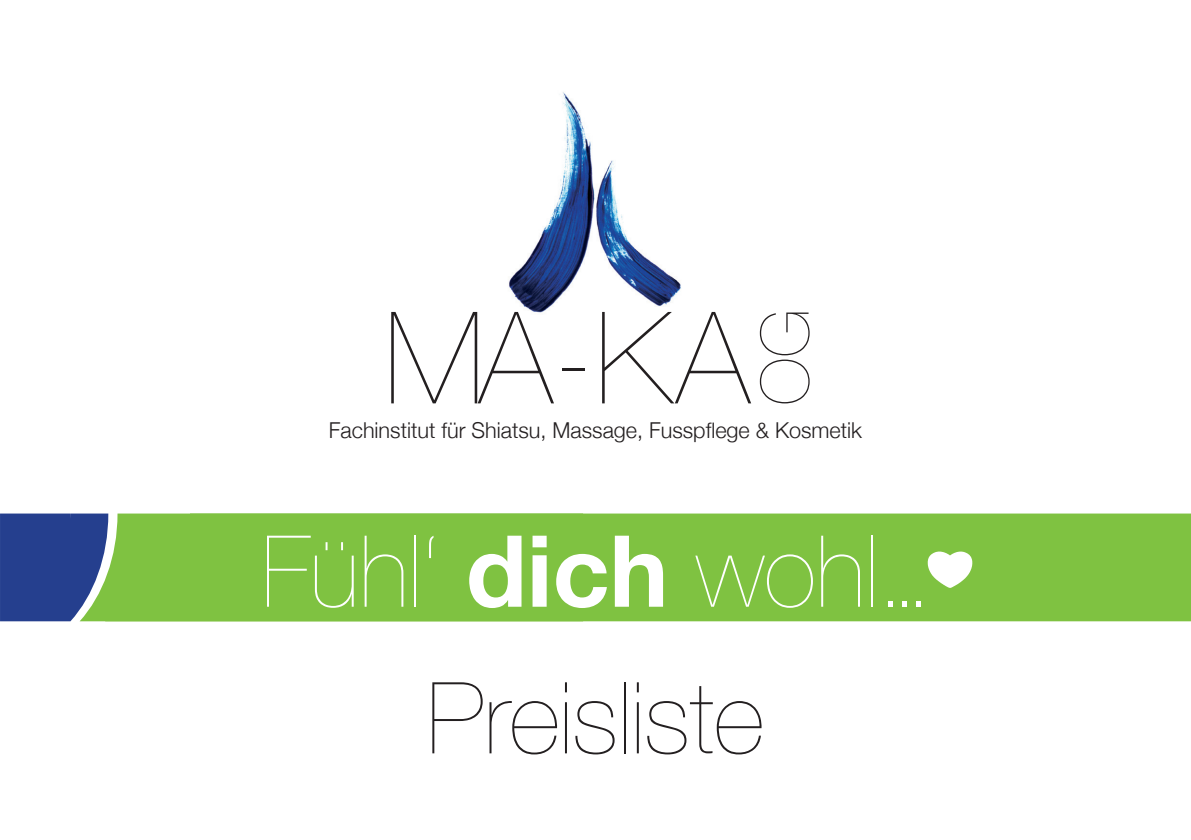
<style>
.page{position:relative;width:1191px;height:840px;background:#fff}
.page>*{position:absolute;margin:0;border:0;box-sizing:border-box;transform-origin:0 0}
.t1{font:200 128px "Helvetica Neue";color:#231f20}
.t2{font:200 99.4px/146.4px "Helvetica Neue";color:#231f20;text-align:center}
.t3{font:200 66.6px "Helvetica Neue";color:#231f20}
.t4{font:300 21.8px "Helvetica Neue";color:#231f20}
.s1{color:#fff}
.s2{font-weight:700;color:#fff}
.s3{font-family:"Frutiger";font-weight:300;font-stretch:condensed;font-size:56.8px;color:#fff}
</style>
<div class="page">
<div style="left:583px;top:513px;width:608px;height:108px;background:#7fc241"></div>
<div style="left:108px;top:513px;width:475px;height:108px;background:#7fc241"></div>
<svg style="left:0;top:513px;width:108px;height:108px"></svg>
<svg style="left:927px;top:551px;width:45px;height:36px"></svg>
<img style="left:509px;top:92px;width:172px;height:221px">
<h1 class="t1" style="left:384px;top:284px;width:367px">MA-KA</h1>
<h3 class="t3" style="left:746px;top:405px;width:98px;rotate:-90deg">OG</h3>
<p class="t4" style="left:329px;top:417px;width:534px">Fachinstitut für Shiatsu, Massage, Fusspflege &amp; Kosmetik</p>
<h2 class="t2" style="left:262px;top:497px;width:665px"><span class="s1">Fühl‘</span> <span class="s2">dich</span> <span class="s1">wohl</span> <span class="s3">...<br></span>Preisliste</h2>
</div>
